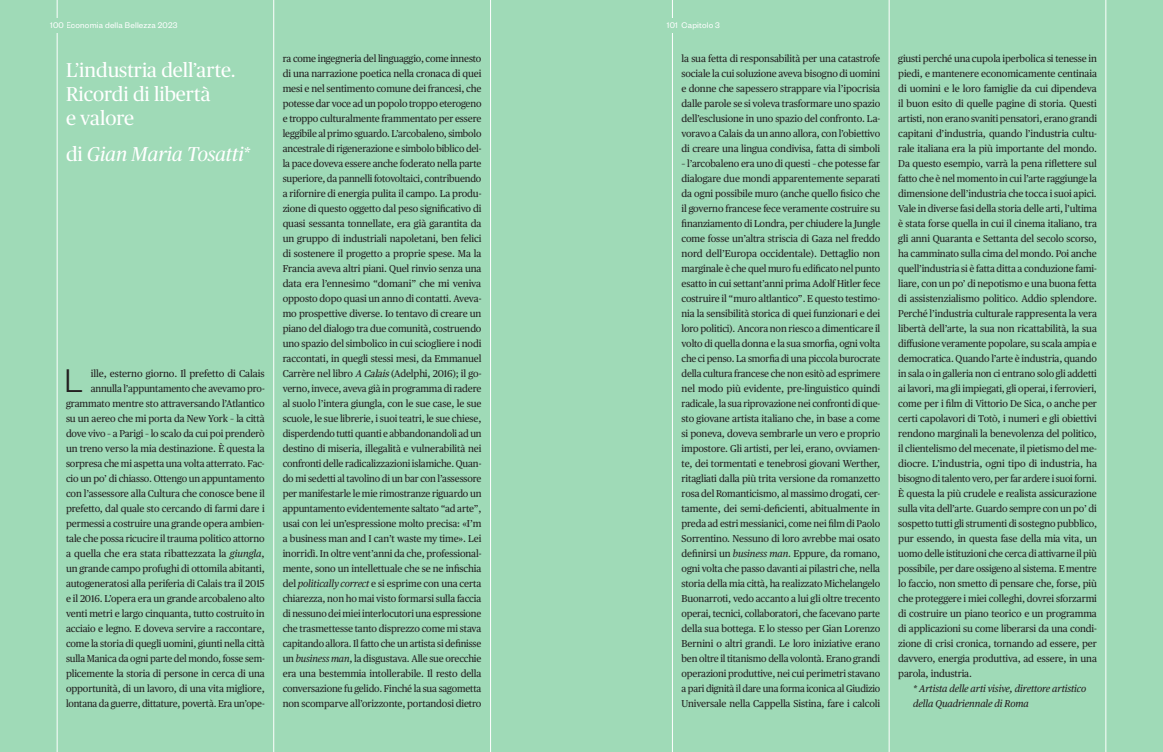
<style>
.page{position:relative;width:1163px;height:752px;background:#fff}
.page>*{position:absolute;margin:0;border:0;box-sizing:border-box;transform-origin:0 0}
.sans{font:300 36px "Founders Grotesk";color:#231f20}
.quote_grande{font:20px/24px "Publico";color:#fff}
.quote_grande-2{font:italic 20px "Publico";color:#fff}
.interviste_testo{font:10px/15px "Publico Text";letter-spacing:-.01em;color:#231f20;text-align:justify}
.interviste_testo-2{font:10px/15px "Publico Text";letter-spacing:-.01em;color:#231f20;text-align:justify;scale:.95 1}
.interviste_testo-3{font:10px/15px "Publico Text";letter-spacing:-.01em;color:#231f20;text-align:justify;scale:.96 1}
.interviste_testo-4{font:italic 10px "Publico Text";letter-spacing:-.01em;color:#231f20}
.sans-2{font:9px "Founders Grotesk";letter-spacing:.02em;color:#fff}
.s1{font-style:italic}
.s2{font-style:normal}
</style>
<div class="page">
<div style="left:0;top:0;width:1162px;height:751px;background:#9fdab7"></div>
<hr style="left:672px;top:0;width:1px;height:751px;background:#fff">
<div style="left:663px;top:18px;width:18px;height:15px;background:#9fdab7"></div>
<hr style="left:1105px;top:0;width:1px;height:751px;background:#fff">
<hr style="left:490px;top:0;width:1px;height:751px;background:#fff">
<hr style="left:57px;top:0;width:1px;height:751px;background:#fff">
<div style="left:48px;top:18px;width:18px;height:15px;background:#9fdab7"></div>
<hr style="left:888px;top:0;width:1px;height:751px;background:#fff">
<hr style="left:273px;top:0;width:1px;height:751px;background:#fff">
<p class="sans-2" style="left:50px;top:20px;width:129px">100 Economia della Bellezza 2023</p>
<p class="sans-2" style="left:666px;top:20px;width:55px">101 Capitolo 3</p>
<p class="interviste_testo" style="left:681px;top:51px;width:200px">la sua fetta di responsabilità per una catastrofe sociale la cui soluzione aveva bisogno di uomini e donne che sapessero strappare via l’ipocrisia dalle parole se si voleva trasformare uno spazio dell’esclusione in uno spazio del confronto. La&shy;voravo a Calais da un anno allora, con l’obiettivo di creare una lingua condivisa, fatta di simboli</p>
<p class="interviste_testo-3" style="left:681px;top:156px;width:208px">– l’arcobaleno era uno di questi – che potesse far dialogare due mondi apparentemente separati da ogni possibile muro (anche quello fisico che il governo francese fece veramente costruire su finanziamento di Londra, per chiudere la Jungle come fosse un’altra striscia di Gaza nel freddo nord dell’Europa occidentale). Dettaglio non marginale è che quel muro fu edificato nel punto esatto in cui settant’anni prima Adolf Hitler fece costruire il “muro altlantico”. E questo testimo&shy;nia la sensibilità storica di quei funzionari e dei loro politici). Ancora non riesco a dimenticare il volto di quella donna e la sua smorfia, ogni volta che ci penso. La smorfia di una piccola burocrate della cultura francese che non esitò ad esprimere nel modo più evidente, pre-linguistico quindi radicale, la sua riprovazione nei confronti di que&shy;sto giovane artista italiano che, in base a come si poneva, doveva sembrarle un vero e proprio impostore. Gli artisti, per lei, erano, ovviamen&shy;te, dei tormentati e tenebrosi giovani Werther, ritagliati dalla più trita versione da romanzetto rosa del Romanticismo, al massimo drogati, cer&shy;tamente, dei semi-deficienti, abitualmente in preda ad estri messianici, come nei film di Paolo Sorrentino. Nessuno di loro avrebbe mai osato definirsi un <span class="s1">business man</span>. Eppure, da romano, ogni volta che passo davanti ai pilastri che, nella storia della mia città, ha realizzato Michelangelo Buonarroti, vedo accanto a lui gli oltre trecento operai, tecnici, collaboratori, che facevano parte della sua bottega. E lo stesso per Gian Lorenzo Bernini o altri grandi. Le loro iniziative erano ben oltre il titanismo della volontà. Erano grandi operazioni produttive, nei cui perimetri stavano a pari dignità il dare una forma iconica al Giudizio Universale nella Cappella Sistina, fare i calcoli</p>
<p class="interviste_testo-2" style="left:283px;top:51px;width:211px">ra come ingegneria del linguaggio, come innesto di una narrazione poetica nella cronaca di quei mesi e nel sentimento comune dei francesi, che potesse dar voce ad un popolo troppo eterogeno e troppo culturalmente frammentato per essere leggibile al primo sguardo. L’arcobaleno, simbolo ancestrale di rigenerazione e simbolo biblico del&shy;la pace doveva essere anche foderato nella parte superiore, da pannelli fotovoltaici, contribuendo a rifornire di energia pulita il campo. La produ&shy;zione di questo oggetto dal peso significativo di quasi sessanta tonnellate, era già garantita da un gruppo di industriali napoletani, ben felici di sostenere il progetto a proprie spese. Ma la Francia aveva altri piani. Quel rinvio senza una data era l’ennesimo “domani” che mi veniva opposto dopo quasi un anno di contatti. Aveva&shy;mo prospettive diverse. Io tentavo di creare un piano del dialogo tra due comunità, costruendo uno spazio del simbolico in cui sciogliere i nodi raccontati, in quegli stessi mesi, da Emmanuel Carrère nel libro <span class="s1">A Calais</span>(Adelphi, 2016); il go&shy;verno, invece, aveva già in programma di radere al suolo l’intera giungla, con le sue case, le sue scuole, le sue librerie, i suoi teatri, le sue chiese, disperdendo tutti quanti e abbandonandoli ad un destino di miseria, illegalità e vulnerabilità nei confronti delle radicalizzazioni islamiche. Quan&shy;do mi sedetti al tavolino di un bar con l’assessore per manifestarle le mie rimostranze riguardo un appuntamento evidentemente saltato “ad arte”, usai con lei un’espressione molto precisa: «I’m a business man and I can’t waste my time». Lei inorridì. In oltre vent’anni da che, professional&shy;mente, sono un intellettuale che se ne infischia del <span class="s1">politically correct</span> e si esprime con una certa chiarezza, non ho mai visto formarsi sulla faccia di nessuno dei miei interlocutori una espressione che trasmettesse tanto disprezzo come mi stava capitando allora. Il fatto che un artista si definisse un <span class="s1">business man</span>, la disgustava. Alle sue orecchie era una bestemmia intollerabile. Il resto della conversazione fu gelido. Finché la sua sagometta non scomparve all’orizzonte, portandosi dietro</p>
<p class="quote_grande" style="left:66px;top:58px;width:171px">L’industria dell’arte.</p>
<p class="quote_grande" style="left:66px;top:82px;width:146px">Ricordi di libertà e valore</p>
<p class="quote_grande-2" style="left:66px;top:143px;width:185px"><span class="s2">di</span> Gian Maria Tosatti*</p>
<p class="sans" style="left:65px;top:358px;width:20px">L</p>
<p class="interviste_testo" style="left:66px;top:366px;width:200px;text-align:right">ille, esterno giorno. Il prefetto di Calais annulla l’appuntamento che avevamo pro&shy;grammato mentre sto attraversando l’Atlantico su un aereo che mi porta da New York – la città dove vivo – a Parigi – lo scalo da cui poi prenderò un treno verso la mia destinazione. È questa la sorpresa che mi aspetta una volta atterrato. Fac&shy;cio un po’ di chiasso. Ottengo un appuntamento con l’assessore alla Cultura che conosce bene il prefetto, dal quale sto cercando di farmi dare i permessi a costruire una grande opera ambien&shy;tale che possa ricucire il trauma politico attorno a quella che era stata ribattezzata la <span class="s1">giungla</span>, un grande campo profughi di ottomila abitanti, autogeneratosi alla periferia di Calais tra il 2015 e il 2016. L’opera era un grande arcobaleno alto venti metri e largo cinquanta, tutto costruito in acciaio e legno. E doveva servire a raccontare, come la storia di quegli uomini, giunti nella città sulla Manica da ogni parte del mondo, fosse sem&shy;plicemente la storia di persone in cerca di una opportunità, di un lavoro, di una vita migliore, lontana da guerre, dittature, povertà. Era un’ope-</p>
<p class="interviste_testo" style="left:898px;top:51px;width:200px">giusti perché una cupola iperbolica si tenesse in piedi, e mantenere economicamente centinaia di uomini e le loro famiglie da cui dipendeva il buon esito di quelle pagine di storia. Questi artisti, non erano svaniti pensatori, erano grandi capitani d’industria, quando l’industria cultu&shy;rale italiana era la più importante del mondo.<br>Da questo esempio, varrà la pena riflettere sul fatto che è nel momento in cui l’arte raggiunge la dimensione dell’industria che tocca i suoi apici.<br>Vale in diverse fasi della storia delle arti, l’ultima è stata forse quella in cui il cinema italiano, tra gli anni Quaranta e Settanta del secolo scorso, ha camminato sulla cima del mondo. Poi anche quell’industria si è fatta ditta a conduzione fami&shy;liare, con un po’ di nepotismo e una buona fetta di assistenzialismo politico. Addio splendore.<br>Perché l’industria culturale rappresenta la vera libertà dell’arte, la sua non ricattabilità, la sua diffusione veramente popolare, su scala ampia e democratica. Quando l’arte è industria, quando in sala o in galleria non ci entrano solo gli addetti ai lavori, ma gli impiegati, gli operai, i ferrovieri, come per i film di Vittorio De Sica, o anche per certi capolavori di Totò, i numeri e gli obiettivi rendono marginali la benevolenza del politico, il clientelismo del mecenate, il pietismo del me&shy;diocre. L’industria, ogni tipo di industria, ha bisogno di talento vero, per far ardere i suoi forni.<br>È questa la più crudele e realista assicurazione sulla vita dell’arte. Guardo sempre con un po’ di sospetto tutti gli strumenti di sostegno pubblico, pur essendo, in questa fase della mia vita, un uomo delle istituzioni che cerca di attivarne il più possibile, per dare ossigeno al sistema. E mentre lo faccio, non smetto di pensare che, forse, più che proteggere i miei colleghi, dovrei sforzarmi di costruire un piano teorico e un programma di applicazioni su come liberarsi da una condi&shy;zione di crisi cronica, tornando ad essere, per davvero, energia produttiva, ad essere, in una parola, industria.</p>
<p class="interviste_testo-4" style="left:913px;top:682px;width:174px">* Artista delle arti visive, direttore artistico</p>
<p class="interviste_testo-4" style="left:913px;top:697px;width:117px">della Quadriennale di Roma</p>
</div>
